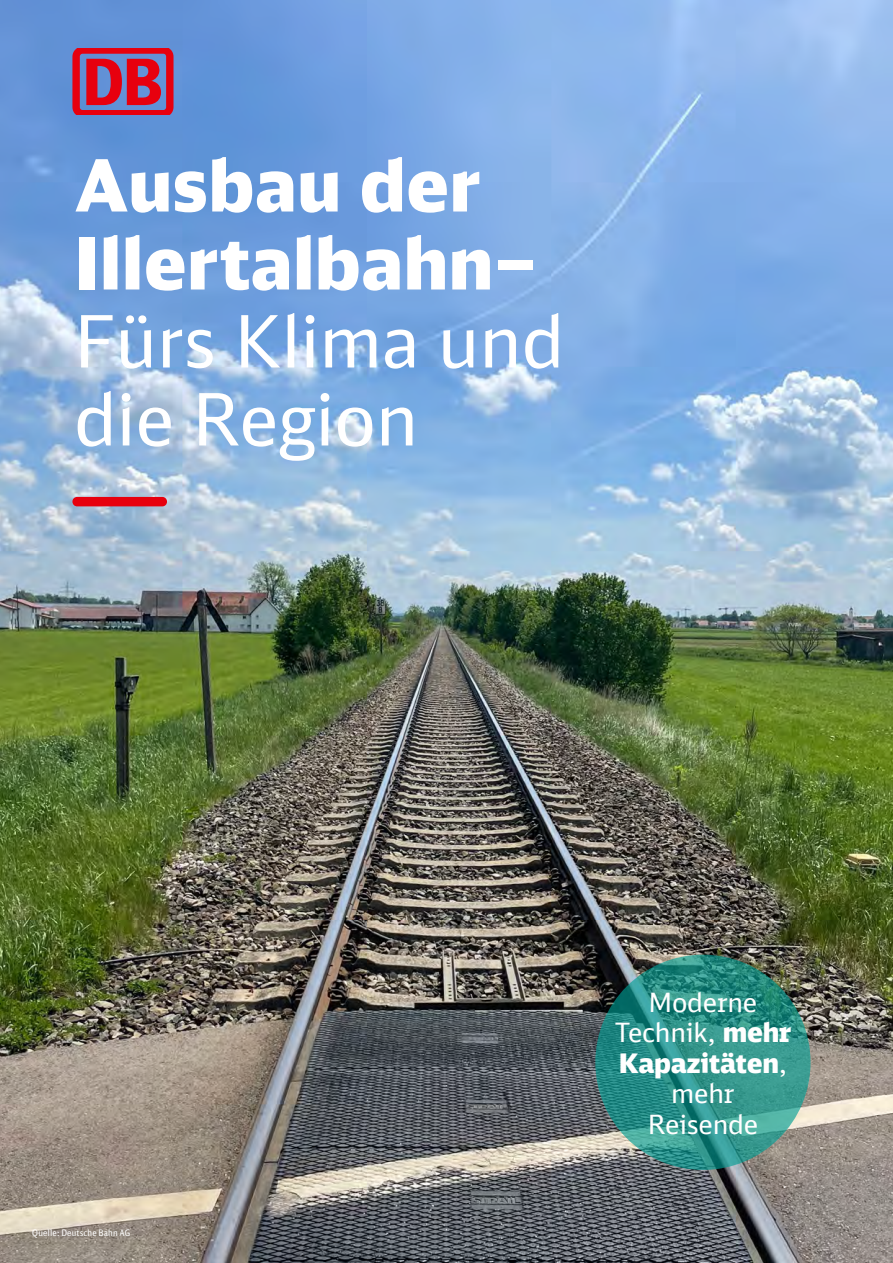
<style>
.page{position:relative;width:893px;height:1263px;background:#fff}
.page>*{position:absolute;margin:0;border:0;box-sizing:border-box;transform-origin:0 0}
.t1{font:900 72px/78px "DB Head";letter-spacing:.01em;color:#fff}
.t2{font:72px/78px "DB Head";letter-spacing:.01em;color:#fff}
.t3{font:26.55px/30.3px "DB Sans";letter-spacing:-.01em;color:#fff;text-align:center}
.t4{font:9px "DB Sans Cond";letter-spacing:.02em;color:#fff}
.s1{font-weight:900}
</style>
<div class="page">
<img style="left:0;top:0;width:893px;height:1263px">
<svg style="left:595px;top:955px;width:215px;height:215px;background:#2d9189"></svg>
<svg style="left:72px;top:49px;width:101px;height:66px;background:#b3385b"></svg>
<div style="left:72px;top:497px;width:95px;height:9px;background:#e7000e;border-radius:5px"></div>
<h1 class="t1" style="left:74px;top:144px;width:464px">Ausbau der<br>Illertalbahn–</h1>
<h1 class="t2" style="left:74px;top:301px;width:491px">Fürs Klima und die Region</h1>
<p class="t4" style="left:32px;top:1227px;width:100px">Quelle: Deutsche Bahn AG</p>
<p class="t3" style="left:614px;top:987px;width:179px">Moderne<br>Technik, <span class="s1">mehr<br>Kapazitäten</span>, mehr<br>Reisende</p>
</div>
